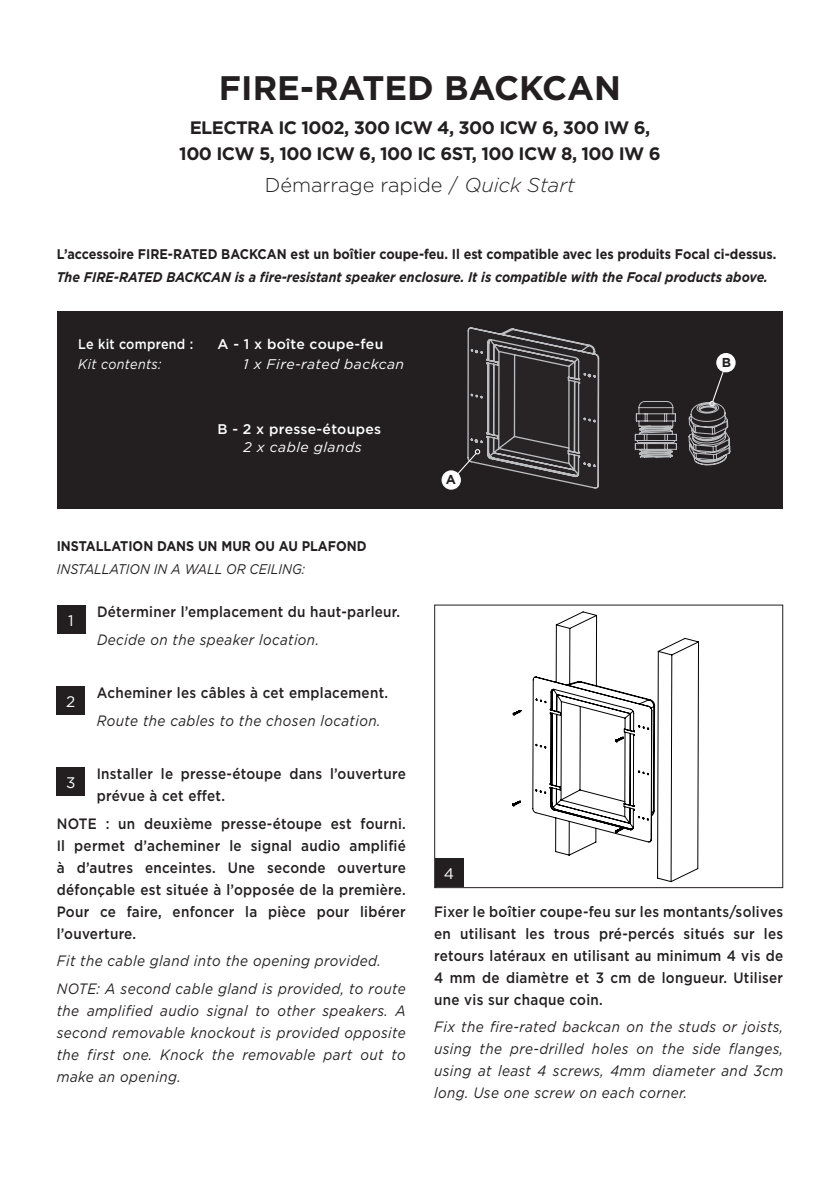
<style>
.page{position:relative;width:840px;height:1191px;background:#fff}
.page>*{position:absolute;margin:0;border:0;box-sizing:border-box;transform-origin:0 0}
.t1{font:700 34px "Gotham";color:#231f20}
.t2{font:300 20px "Gotham";color:#231f20}
.t3{font:700 18px "Gotham";letter-spacing:-.03em;color:#231f20}
.t4{font:15.2px "Gotham";color:#fff}
.Français{font:500 15px/22px "Gotham";letter-spacing:.02em;color:#231f20;text-align:justify;scale:.9 1}
.Anglais{font:italic 15px/22px "Gotham";letter-spacing:.03em;color:#231f20;text-align:justify;scale:.9 1}
.Français-2{font:700 14px "Gotham";color:#231f20;scale:.9 1}
.Anglais-2{font:italic 700 14px "Gotham";color:#231f20;scale:.9 1}
.Français-3{font:500 14px "Gotham";letter-spacing:.02em;color:#fff}
.Anglais-3{font:700 14px "Gotham";color:#231f20;scale:.9 1}
.Anglais-4{font:italic 14px "Gotham";letter-spacing:.03em;color:#fff}
.Anglais-5{font:italic 14px "Gotham";color:#231f20;scale:.9 1}
.Français-4{font:500 14px "Gotham";letter-spacing:.02em;color:#fff;scale:.9 1}
.Français-5{font:italic 14px "Gotham";letter-spacing:.03em;color:#fff;scale:.9 1}
.t5{font:700 13px "Gotham";color:#231f20}
.s1{font-style:italic}
</style>
<div class="page">
<div style="left:57px;top:605px;width:29px;height:29px;background:#231f20"></div>
<div style="left:56px;top:686px;width:29px;height:29px;background:#231f20"></div>
<div style="left:56px;top:767px;width:29px;height:29px;background:#231f20"></div>
<div style="left:57px;top:311px;width:725px;height:197px;background:#231f20"></div>
<div style="left:434px;top:858px;width:29px;height:29px;background:#231f20"></div>
<svg style="left:512px;top:611px;width:187px;height:271px"></svg>
<div style="left:434px;top:604px;width:348px;height:284px;border:1px solid #231f20"></div>
<svg style="left:634px;top:401px;width:42px;height:57px"></svg>
<div style="left:716px;top:353px;width:18px;height:19px;background:#fff;border-radius:50%"></div>
<div style="left:715px;top:353px;width:20px;height:19px;border:1px solid #fff;border-radius:50%"></div>
<svg style="left:688px;top:367px;width:42px;height:98px"></svg>
<div style="left:442px;top:471px;width:18px;height:18px;background:#fff;border-radius:50%"></div>
<div style="left:441px;top:470px;width:19px;height:19px;border:1px solid #fff;border-radius:50%"></div>
<svg style="left:455px;top:327px;width:145px;height:162px"></svg>
<p class="t1" style="left:219px;top:65px;width:403px">FIRE-RATED BACKCAN</p>
<p class="t3" style="left:190px;top:116px;width:462px">ELECTRA IC 1002, 300 ICW 4, 300 ICW 6, 300 IW 6,</p>
<p class="t3" style="left:179px;top:142px;width:482px">100 ICW 5, 100 ICW 6, 100 IC 6ST, 100 ICW 8, 100 IW 6</p>
<p class="t2" style="left:264px;top:172px;width:312px">Démarrage rapide / <span class="s1">Quick Start</span></p>
<p class="Français-2" style="left:57px;top:245px;width:800px">L’accessoire FIRE-RATED BACKCAN est un boîtier coupe-feu. Il est compatible avec les produits Focal ci-dessus.</p>
<p class="Anglais-2" style="left:57px;top:267px;width:791px">The FIRE-RATED BACKCAN is a fire-resistant speaker enclosure. It is compatible with the Focal products above.</p>
<p class="Français-4" style="left:78px;top:334px;width:129px">Le kit comprend :</p>
<p class="Français-5" style="left:78px;top:355px;width:94px">Kit contents:</p>
<p class="Français-3" style="left:217px;top:334px;width:167px">A - 1 x boîte coupe-feu</p>
<p class="Anglais-4" style="left:243px;top:355px;width:162px">1 x Fire-rated backcan</p>
<p class="Français-3" style="left:217px;top:420px;width:165px">B - 2 x presse-étoupes</p>
<p class="Anglais-4" style="left:243px;top:438px;width:119px">2 x cable glands</p>
<p class="Anglais-3" style="left:57px;top:537px;width:346px">INSTALLATION DANS UN MUR OU AU PLAFOND</p>
<p class="Anglais-5" style="left:57px;top:560px;width:277px">INSTALLATION IN A WALL OR CEILING:</p>
<p class="Français" style="left:97px;top:601px;width:338px">Déterminer l’emplacement du haut-parleur.</p>
<p class="Anglais" style="left:97px;top:628px;width:248px">Decide on the speaker location.</p>
<p class="t4" style="left:68px;top:611px;width:7px">1</p>
<p class="t4" style="left:66px;top:692px;width:11px">2</p>
<p class="Français" style="left:97px;top:681px;width:325px">Acheminer les câbles à cet emplacement.</p>
<p class="Anglais" style="left:97px;top:709px;width:316px">Route the cables to the chosen location.</p>
<p class="Français" style="left:97px;top:762px;width:345px">Installer le presse-étoupe dans l’ouverture prévue à cet effet.</p>
<p class="Français" style="left:57px;top:812px;width:389px">NOTE : un deuxième presse-étoupe est fourni.<br>Il permet d’acheminer le signal audio amplifié à d’autres enceintes. Une seconde ouverture défonçable est située à l’opposée de la première.<br>Pour ce faire, enfoncer la pièce pour libérer l’ouverture.</p>
<p class="Anglais" style="left:57px;top:949px;width:361px">Fit the cable gland into the opening provided.</p>
<p class="Anglais" style="left:57px;top:977px;width:389px">NOTE: A second cable gland is provided, to route the amplified audio signal to other speakers. A second removable knockout is provided opposite the first one. Knock the removable part out to make an opening.</p>
<p class="t4" style="left:66px;top:773px;width:11px">3</p>
<p class="t5" style="left:445px;top:471px;width:12px">A</p>
<p class="t4" style="left:443px;top:864px;width:12px">4</p>
<p class="t5" style="left:721px;top:354px;width:11px">B</p>
<p class="Français" style="left:434px;top:900px;width:389px">Fixer le boîtier coupe-feu sur les montants/solives en utilisant les trous pré-percés situés sur les retours latéraux en utilisant au minimum 4 vis de 4 mm de diamètre et 3 cm de longueur. Utiliser une vis sur chaque coin.</p>
<p class="Anglais" style="left:434px;top:1015px;width:389px">Fix the fire-rated backcan on the studs or joists, using the pre-drilled holes on the side flanges, using at least 4 screws, 4mm diameter and 3cm long. Use one screw on each corner.</p>
</div>
